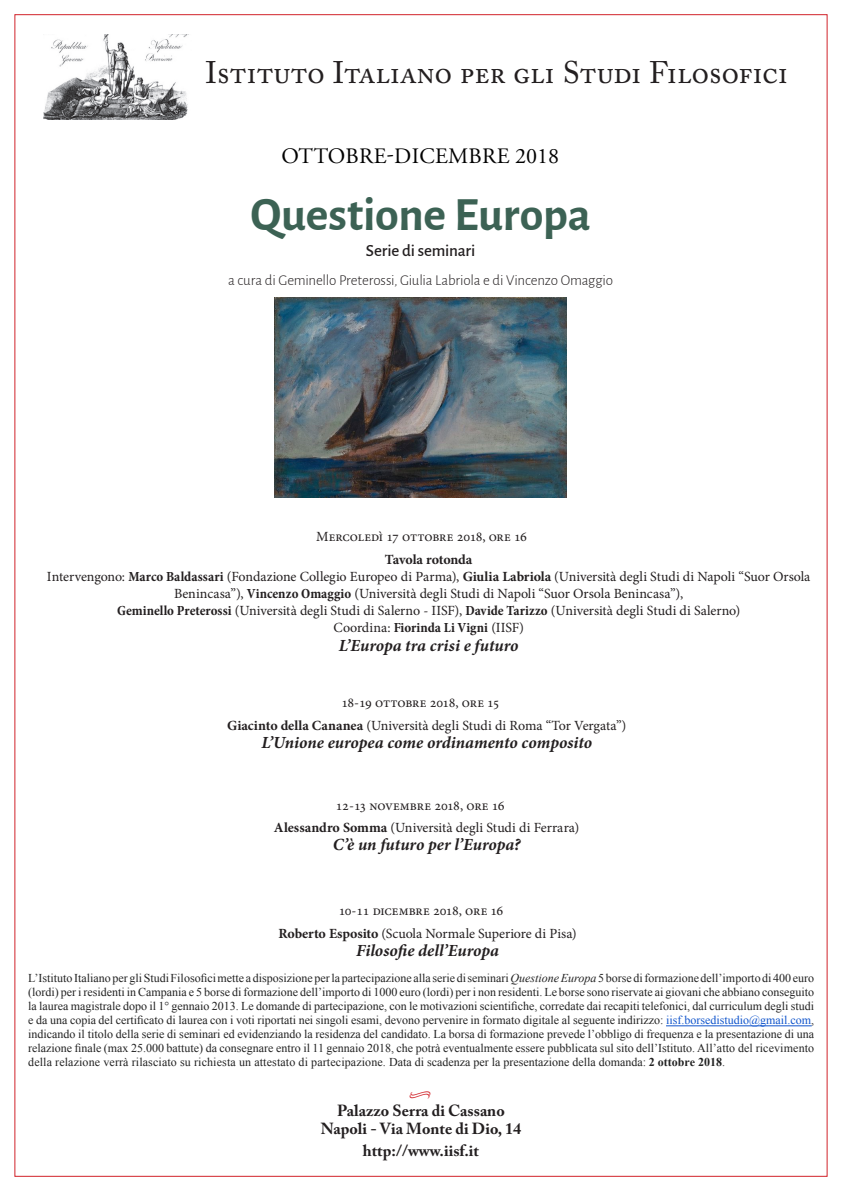
<style>
.page{position:relative;width:842px;height:1191px;background:#fff}
.page>*{position:absolute;margin:0;border:0;box-sizing:border-box;transform-origin:0 0}
.t1{font:700 48px "Alegreya Sans";letter-spacing:-.01em;color:#3c6254}
.t2{font:31px "Adobe Caslon Pro";color:#231f20}
.t3{font:22px "Adobe Garamond Pro";letter-spacing:.015em;color:#000}
.t4{font:italic 700 17px "Minion Pro";color:#231f20}
.t5{font:500 17px "Alegreya Sans";letter-spacing:-.01em;color:#231f20}
.t6{font:700 16px/18px "Adobe Caslon Pro";color:#231f20;text-align:center}
.t7{font:300 15px "Alegreya Sans";letter-spacing:-.015em;color:#231f20}
.t8{font:14.2px "Minion Pro";color:#d1232a}
.t9{font:14px/17px "Minion Pro";letter-spacing:-.01em;color:#231f20}
.t10{font:12px/14px "Times New Roman";color:#222;text-align:justify}
.s1{font-weight:700}
.s2{font-weight:700;font-stretch:condensed}
.s3{font-style:italic}
.s4{color:#15c}
</style>
<div class="page">
<hr style="left:666px;top:1025px;width:145px;height:1px;background:#15c">
<img style="left:44px;top:34px;width:145px;height:86px">
<img style="left:274px;top:298px;width:292px;height:199px">
<h2 class="t2" style="left:206px;top:54px;width:584px">Istituto Italiano per gli Studi Filosofici</h2>
<h3 class="t3" style="left:281px;top:142px;width:279px">OTTOBRE-DICEMBRE 2018</h3>
<h1 class="t1" style="left:250px;top:179px;width:342px">Questione Europa</h1>
<h3 class="t5" style="left:366px;top:238px;width:111px">Serie di seminari</h3>
<p class="t7" style="left:228px;top:270px;width:387px">a cura di Geminello Preterossi, Giulia Labriola e di Vincenzo Omaggio</p>
<p class="t9" style="left:316px;top:528px;width:212px">Mercoledì 17 ottobre 2018, ore 16</p>
<p class="t9" style="left:47px;top:550px;width:765px;text-align:center"><span class="s1">Tavola rotonda<br></span>Intervengono: <span class="s2">Marco Baldassari</span> (Fondazione Collegio Europeo di Parma), <span class="s1">Giulia Labriola</span> (Università degli Studi di Napoli “Suor Orsola Benincasa”), <span class="s2">Vincenzo Omaggio</span> (Università degli Studi di Napoli “Suor Orsola Benincasa”),<br><span class="s2">Geminello Preterossi</span> (Università degli Studi di Salerno - IISF), <span class="s2">Davide Tarizzo</span> (Università degli Studi di Salerno)<br>Coordina: <span class="s2">Fiorinda Li Vigni</span> (IISF)</p>
<h3 class="t4" style="left:339px;top:633px;width:181px">L’Europa tra crisi e futuro</h3>
<p class="t9" style="left:227px;top:691px;width:401px;line-height:22.7px;text-indent:114px">18-19 ottobre 2018, ore 15<br><span class="s1">Giacinto della Cananea</span> (Università degli Studi di Roma “Tor Vergata”)</p>
<h3 class="t4" style="left:261px;top:730px;width:332px">L’Unione europea come ordinamento composito</h3>
<p class="t9" style="left:274px;top:794px;width:307px;line-height:22.7px;text-indent:62px">12-13 novembre 2018, ore 16<br><span class="s1">Alessandro Somma</span> (Università degli Studi di Ferrara)</p>
<h3 class="t4" style="left:333px;top:832px;width:189px">C’è un futuro per l’Europa?</h3>
<p class="t9" style="left:278px;top:899px;width:300px;line-height:22.7px;text-indent:60px">10-11 dicembre 2018, ore 16<br><span class="s1">Roberto Esposito</span> (Scuola Normale Superiore di Pisa)</p>
<h3 class="t4" style="left:356px;top:938px;width:144px">Filosofie dell’Europa</h3>
<p class="t10" style="left:28px;top:970px;width:787px">L’Istituto Italiano per gliStudiFilosoficimette a disposizione perla partecipazione alla serie diseminari<span class="s3">QuestioneEuropa</span> 5 borse diformazione dell’importo di 400 euro (lordi) per i residenti in Campania e 5 borse di formazione dell’importo di 1000 euro (lordi) per i non residenti. Le borse sono riservate ai giovani che abbiano conseguito la laurea magistrale dopo il 1° gennaio 2013. Le domande di partecipazione, con le motivazioni scientifiche, corredate dai recapiti telefonici, dal curriculum degli studi e da una copia del certificato di laurea con i voti riportati nei singoli esami, devono pervenire in formato digitale al seguente indirizzo: <span class="s4">iisf.borsedistudio@gmail.com</span>, indicando il titolo della serie di seminari ed evidenziando la residenza del candidato. La borsa di formazione prevede l’obbligo di frequenza e la presentazione di una relazione finale (max 25.000 battute) da consegnare entro il 11 gennaio 2018, che potrà eventualmente essere pubblicata sul sito dell’Istituto. All’atto del ricevimento della relazione verrà rilasciato su richiesta un attestato di partecipazione. Data di scadenza per la presentazione della domanda: <span class="s1">2 ottobre 2018</span>.</p>
<p class="t8" style="left:409px;top:1084px;width:24px">•</p>
<h3 class="t6" style="left:321px;top:1101px;width:202px">Palazzo Serra di Cassano<br>Napoli - Via Monte di Dio, 14</h3>
<h3 class="t6" style="left:363px;top:1141px;width:118px">http://www.iisf.it</h3>
</div>
